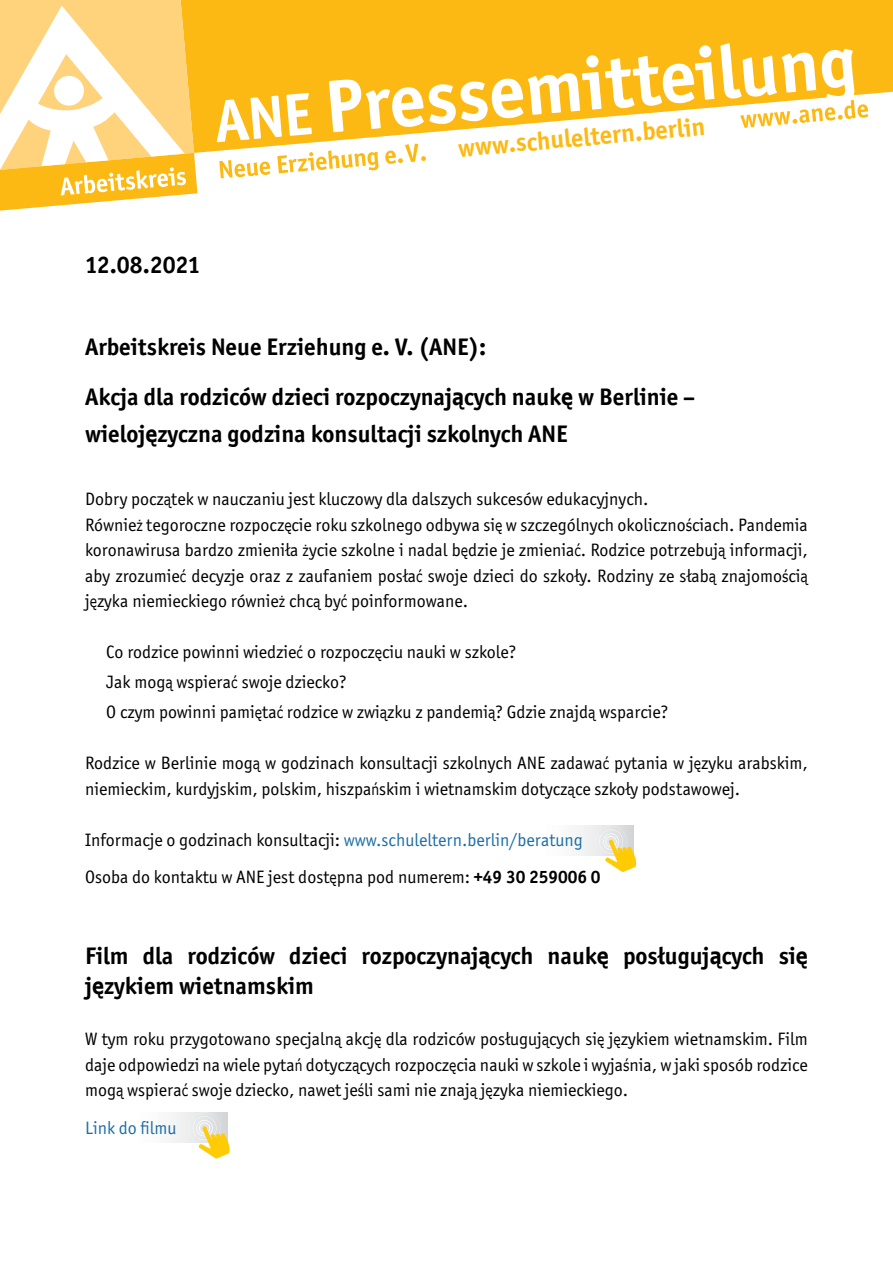
<style>
.page{position:relative;width:893px;height:1263px;background:#fff}
.page>*{position:absolute;margin:0;border:0;box-sizing:border-box;transform-origin:0 0}
.t1{font:700 75px "Officina Sans ITC Std";color:#fff}
.t2{font:700 25.5px "Officina Sans ITC Std";color:#fdb913}
.t3{font:700 24px/49.5px "Officina Sans ITC Std";color:#000}
.t4{font:18px/25.5px "Officina Sans ITC Std";color:#000}
.t5{font:18px "Officina Sans ITC Std";color:#1e6ea6}
.s1{font-family:"Verdana";font-size:22.5px}
.s2{font-family:"Verdana";font-size:15.3px}
.s3{color:#1e6ea6}
.s4{font-weight:700}
</style>
<div class="page">
<svg style="left:198px;top:0;width:695px;height:153px;fill:#fdb913"></svg>
<svg style="left:217px;top:93px;width:95px;height:49px"></svg>
<svg style="left:0;top:0;width:198px;height:211px"></svg>
<svg style="left:219px;top:160px;width:51px;height:18px"></svg>
<svg style="left:277px;top:150px;width:102px;height:23px"></svg>
<svg style="left:385px;top:144px;width:41px;height:20px"></svg>
<svg style="left:740px;top:100px;width:128px;height:28px"></svg>
<svg style="left:595px;top:826px;width:42px;height:46px"></svg>
<svg style="left:189px;top:1112px;width:41px;height:47px"></svg>
<h3 class="t3" style="left:85px;top:239px;width:117px">12.08.2021</h3>
<h1 class="t1" style="left:321px;top:61px;width:535px;rotate:-5deg">Pressemitteilung</h1>
<h2 class="t2" style="left:457px;top:132px;width:249px;rotate:-5deg">www.schuleltern.berlin</h2>
<h3 class="t3" style="left:85px;top:322px;width:612px">Arbeitskreis Neue Erziehung e. V. (ANE):<br>Akcja dla rodziców dzieci rozpoczynaj<span class="s1">ą</span>cych nauk<span class="s1">ę</span> w Berlinie –</h3>
<h3 class="t3" style="left:85px;top:409px;width:484px">wieloj<span class="s1">ę</span>zyczna godzina konsultacji szkolnych ANE</h3>
<p class="t4" style="left:85px;top:486px;width:724px">Dobry pocz<span class="s2">ą</span>tek w nauczaniu jest kluczowy dla dalszych sukcesów edukacyjnych.<br>Równie<span class="s2">ż</span> tegoroczne rozpocz<span class="s2">ę</span>cie roku szkolnego odbywa si<span class="s2">ę</span> w szczególnych okoliczno<span class="s2">ś</span>ciach. Pandemia koronawirusa bardzo zmieniła <span class="s2">ż</span>ycie szkolne i nadal b<span class="s2">ę</span>dzie je zmienia<span class="s2">ć</span>. Rodzice potrzebuj<span class="s2">ą</span> informacji, aby zrozumie<span class="s2">ć</span> decyzje oraz z zaufaniem posła<span class="s2">ć</span> swoje dzieci do szkoły. Rodziny ze słab<span class="s2">ą</span> znajomo<span class="s2">ś</span>ci<span class="s2">ą </span>j<span class="s2">ę</span>zyka niemieckiego równie<span class="s2">ż</span> chc<span class="s2">ą</span> by<span class="s2">ć</span> poinformowane.</p>
<p class="t4" style="left:106px;top:637px;width:564px;line-height:30px">Co rodzice powinni wiedzie<span class="s2">ć</span> o rozpocz<span class="s2">ę</span>ciu nauki w szkole?<br>Jak mog<span class="s2">ą</span> wspiera<span class="s2">ć</span> swoje dziecko?<br>O czym powinni pami<span class="s2">ę</span>ta<span class="s2">ć</span> rodzice w zwi<span class="s2">ą</span>zku z pandemi<span class="s2">ą</span>? Gdzie znajd<span class="s2">ą</span> wsparcie?</p>
<p class="t4" style="left:85px;top:750px;width:724px">Rodzice w Berlinie mog<span class="s2">ą</span> w godzinach konsultacji szkolnych ANE zadawa<span class="s2">ć</span> pytania w j<span class="s2">ę</span>zyku arabskim, niemieckim, kurdyjskim, polskim, hiszpa<span class="s2">ń</span>skim i wietnamskim dotycz<span class="s2">ą</span>ce szkoły podstawowej.</p>
<p class="t4" style="left:85px;top:821px;width:517px;line-height:37.5px">Informacje o godzinach konsultacji: <span class="s3">www.schuleltern.berlin/beratung<br></span>Osoba do kontaktu w ANE jest dost<span class="s2">ę</span>pna pod numerem: <span class="s4">+49 30 259006 0</span></p>
<h3 class="t3" style="left:85px;top:941px;width:724px;line-height:30px">Film dla rodziców dzieci rozpoczynaj<span class="s1">ą</span>cych nauk<span class="s1">ę</span> posługuj<span class="s1">ą</span>cych si<span class="s1">ę </span>j<span class="s1">ę</span>zykiem wietnamskim</h3>
<p class="t4" style="left:85px;top:1026px;width:724px;text-align:justify">W tym roku przygotowano specjaln<span class="s2">ą</span> akcj<span class="s2">ę</span> dla rodziców posługuj<span class="s2">ą</span>cych si<span class="s2">ę</span> j<span class="s2">ę</span>zykiem wietnamskim. Film daje odpowiedzi na wiele pyta<span class="s2">ń</span> dotycz<span class="s2">ą</span>cych rozpocz<span class="s2">ę</span>cia nauki w szkole i wyja<span class="s2">ś</span>nia, w jaki sposób rodzice mog<span class="s2">ą</span> wspiera<span class="s2">ć</span> swoje dziecko, nawet je<span class="s2">ś</span>li sami nie znaj<span class="s2">ą</span> j<span class="s2">ę</span>zyka niemieckiego.</p>
<p class="t5" style="left:85px;top:1117px;width:93px">Link do filmu</p>
</div>
